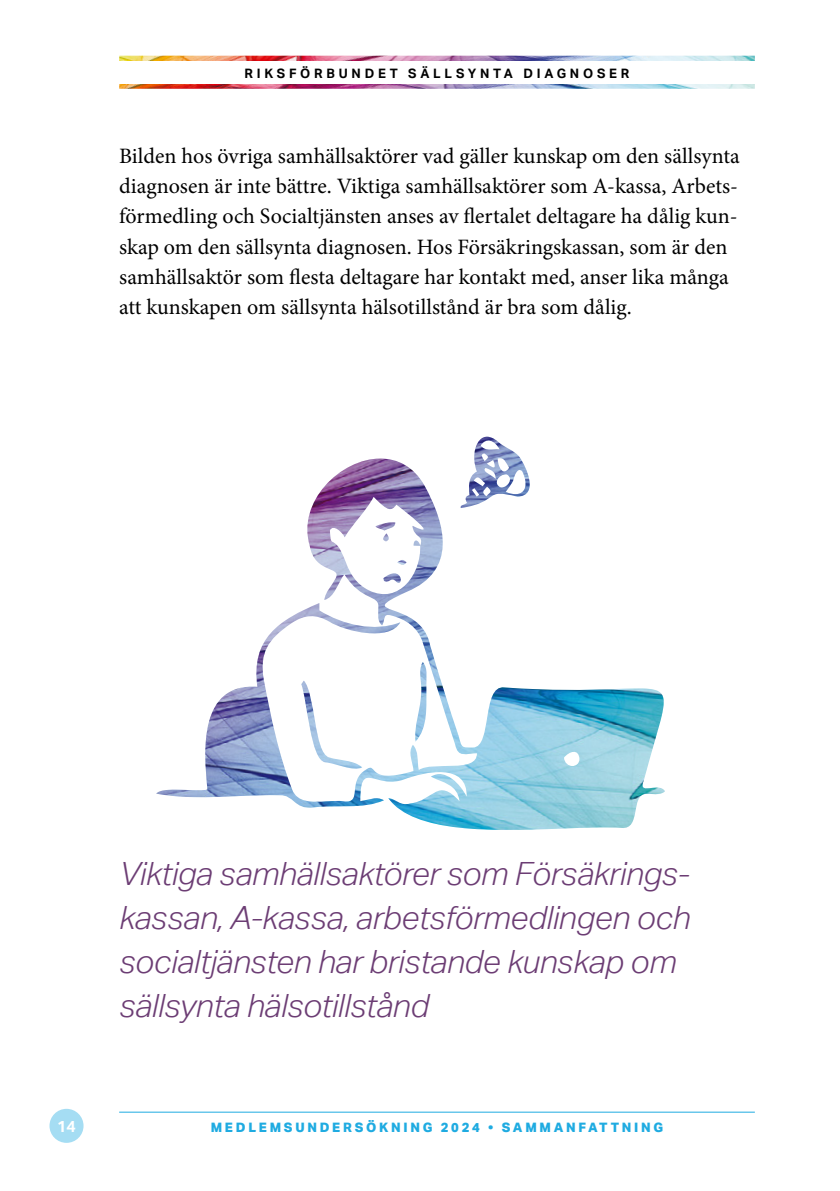
<style>
.page{position:relative;width:840px;height:1191px;background:#fff}
.page>*{position:absolute;margin:0;border:0;box-sizing:border-box;transform-origin:0 0}
.t1{font:italic 300 32px/44px "Aktiv Grotesk";letter-spacing:-.01em;color:#6c3d74}
.t2{font:22px/30px "Minion Pro";color:#000}
.t3{font:700 16px "Aktiv Grotesk";color:#fff}
.t4{font:800 13px "Aktiv Grotesk";letter-spacing:.21em;color:#1fabe1}
.t5{font:700 13px "Aktiv Grotesk";letter-spacing:.29em;color:#000}
</style>
<div class="page">
<div style="left:49px;top:1108px;width:34px;height:34px;background:#a5ddf3;border-radius:50%"></div>
<img style="left:119px;top:56px;width:635px;height:33px">
<div style="left:119px;top:61px;width:635px;height:23px;background:#fff"></div>
<hr style="left:119px;top:1111px;width:635px;height:1px;background:#1fabe1">
<img style="left:156px;top:437px;width:509px;height:393px">
<p class="t5" style="left:244px;top:65px;width:386px">RIKSFÖRBUNDET SÄLLSYNTA DIAGNOSER</p>
<p class="t2" style="left:119px;top:141px;width:622px">Bilden hos övriga samhällsaktörer vad gäller kunskap om den sällsynta diagnosen är inte bättre. Viktiga samhällsaktörer som A-kassa, Arbets&shy;förmedling och Socialtjänsten anses av flertalet deltagare ha dålig kun&shy;skap om den sällsynta diagnosen. Hos Försäkringskassan, som är den samhällsaktör som flesta deltagare har kontakt med, anser lika många att kunskapen om sällsynta hälsotillstånd är bra som dålig.</p>
<h1 class="t1" style="left:119px;top:851px;width:572px">Viktiga samhällsaktörer som Försäkrings&shy;kassan, A-kassa, arbetsförmedlingen och socialtjänsten har bristande kunskap om sällsynta hälsotillstånd</h1>
<p class="t3" style="left:57px;top:1116px;width:20px">14</p>
<p class="t4" style="left:211px;top:1118px;width:454px">MEDLEMSUNDERSÖKNING 2024 • SAMMANFATTNING</p>
</div>
